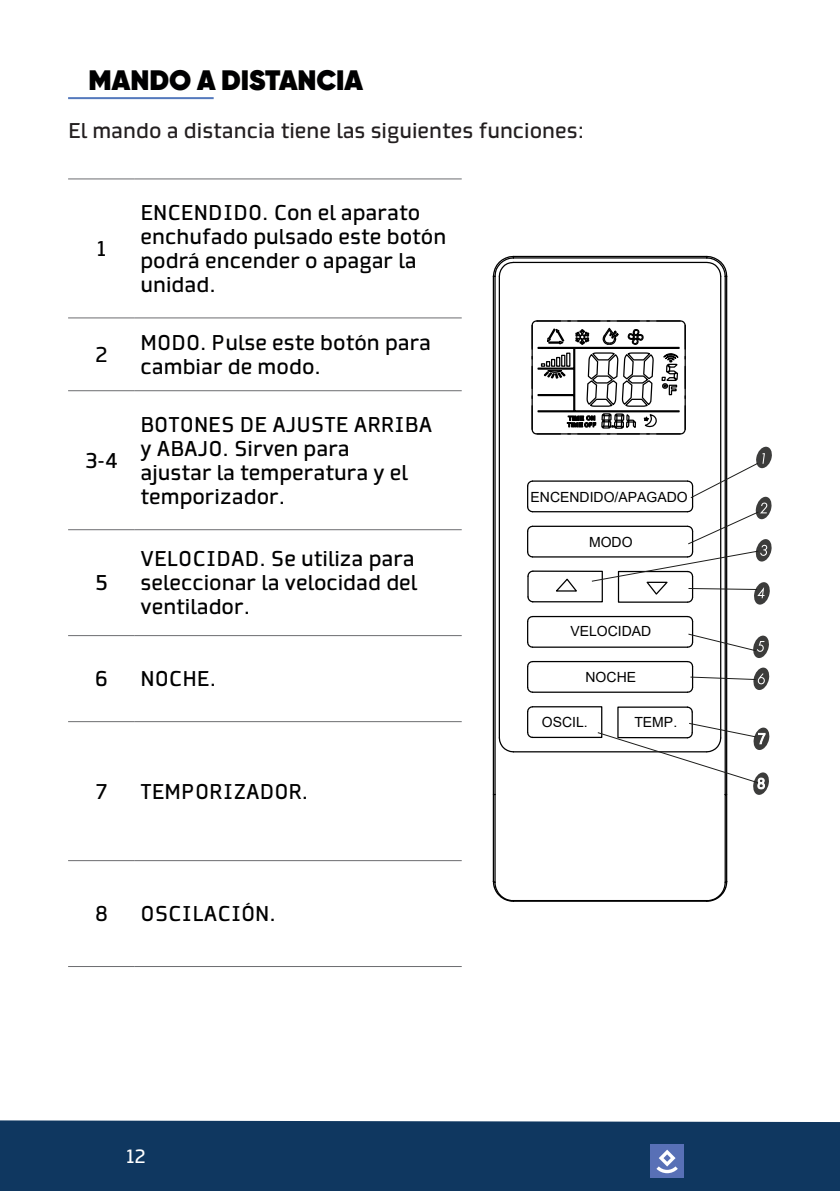
<style>
.page{position:relative;width:840px;height:1191px;background:#fff}
.page>*{position:absolute;margin:0;border:0;box-sizing:border-box;transform-origin:0 0}
.t1{font:800 28px "Gilroy";color:#000001}
.t2{font:20px/24px "Collator";color:#000001}
.t3{font:20px "Collator";color:#231f20}
.t4{font:18px "Collator";color:#fff}
.t5{font:14px "Arial";color:#000}
</style>
<div class="page">
<div style="left:0;top:1120px;width:839px;height:71px;background:#0f3760"></div>
<div style="left:650px;top:1144px;width:33px;height:34px;background:#5870b6"></div>
<svg style="left:656px;top:1149px;width:21px;height:24px"></svg>
<hr style="left:68px;top:529px;width:67px;height:1px;background:#6c6d70">
<hr style="left:135px;top:529px;width:326px;height:1px;background:#6c6d70">
<hr style="left:68px;top:966px;width:67px;height:1px;background:#6c6d70">
<hr style="left:135px;top:966px;width:326px;height:1px;background:#6c6d70">
<hr style="left:68px;top:178px;width:67px;height:1px;background:#6c6d70">
<hr style="left:135px;top:178px;width:326px;height:1px;background:#6c6d70">
<hr style="left:68px;top:317px;width:67px;height:1px;background:#6c6d70">
<hr style="left:135px;top:317px;width:326px;height:1px;background:#6c6d70">
<hr style="left:68px;top:390px;width:67px;height:1px;background:#6c6d70">
<hr style="left:135px;top:390px;width:326px;height:1px;background:#6c6d70">
<hr style="left:68px;top:635px;width:67px;height:1px;background:#6c6d70">
<hr style="left:135px;top:635px;width:326px;height:1px;background:#6c6d70">
<hr style="left:68px;top:721px;width:67px;height:1px;background:#6c6d70">
<hr style="left:135px;top:721px;width:326px;height:1px;background:#6c6d70">
<hr style="left:68px;top:860px;width:67px;height:1px;background:#6c6d70">
<hr style="left:135px;top:860px;width:326px;height:1px;background:#6c6d70">
<hr style="left:498px;top:276px;width:1px;height:462px;background:#000">
<hr style="left:719px;top:276px;width:2px;height:462px;background:#000">
<svg style="left:498px;top:736px;width:16px;height:17px"></svg>
<hr style="left:513px;top:751px;width:193px;height:1px;background:#000">
<hr style="left:492px;top:276px;width:1px;height:605px;background:#000">
<hr style="left:725px;top:276px;width:1px;height:605px;background:#000">
<hr style="left:494px;top:276px;width:1px;height:518px;background:#000">
<hr style="left:724px;top:276px;width:1px;height:518px;background:#000">
<hr style="left:724px;top:794px;width:1px;height:88px;background:#000">
<hr style="left:494px;top:794px;width:1px;height:88px;background:#000">
<svg style="left:492px;top:256px;width:235px;height:22px"></svg>
<svg style="left:492px;top:879px;width:235px;height:22px"></svg>
<svg style="left:527px;top:505px;width:6px;height:8px"></svg>
<hr style="left:526px;top:486px;width:2px;height:21px;background:#000">
<hr style="left:532px;top:511px;width:155px;height:1px;background:#000">
<hr style="left:532px;top:480px;width:155px;height:2px;background:#000">
<svg style="left:526px;top:480px;width:7px;height:7px"></svg>
<hr style="left:532px;top:525px;width:155px;height:2px;background:#000">
<hr style="left:532px;top:556px;width:155px;height:1px;background:#000">
<svg style="left:527px;top:550px;width:6px;height:8px"></svg>
<hr style="left:526px;top:531px;width:2px;height:21px;background:#000">
<svg style="left:526px;top:525px;width:7px;height:7px"></svg>
<hr style="left:532px;top:616px;width:155px;height:1px;background:#000">
<hr style="left:532px;top:646px;width:155px;height:2px;background:#000">
<svg style="left:527px;top:640px;width:6px;height:8px"></svg>
<hr style="left:526px;top:621px;width:2px;height:21px;background:#000">
<svg style="left:526px;top:615px;width:7px;height:8px"></svg>
<hr style="left:532px;top:691px;width:155px;height:2px;background:#000">
<svg style="left:527px;top:686px;width:6px;height:7px"></svg>
<hr style="left:532px;top:661px;width:155px;height:1px;background:#000">
<hr style="left:526px;top:666px;width:2px;height:21px;background:#000">
<svg style="left:526px;top:661px;width:7px;height:7px"></svg>
<svg style="left:527px;top:731px;width:6px;height:8px"></svg>
<svg style="left:527px;top:706px;width:4px;height:7px"></svg>
<hr style="left:526px;top:711px;width:2px;height:21px;background:#000">
<div style="left:531px;top:706px;width:71px;height:32px;border:1px solid #000"></div>
<svg style="left:527px;top:571px;width:7px;height:32px"></svg>
<div style="left:531px;top:570px;width:71px;height:32px;border:1px solid #000"></div>
<svg style="left:556px;top:578px;width:21px;height:14px"></svg>
<svg style="left:531px;top:320px;width:155px;height:115px"></svg>
<hr style="left:536px;top:433px;width:143px;height:1px;background:#000">
<hr style="left:531px;top:325px;width:1px;height:104px;background:#000">
<hr style="left:684px;top:325px;width:1px;height:104px;background:#000">
<hr style="left:536px;top:320px;width:143px;height:1px;background:#000">
<svg style="left:591px;top:447px;width:180px;height:157px"></svg>
<svg style="left:685px;top:615px;width:84px;height:78px"></svg>
<svg style="left:597px;top:705px;width:172px;height:90px"></svg>
<hr style="left:68px;top:97px;width:145px;height:2px;background:#5479bd">
<p class="t1" style="left:89px;top:62px;width:276px">MANDO A DISTANCIA</p>
<p class="t3" style="left:68px;top:119px;width:517px">El mando a distancia tiene las siguientes funciones:</p>
<p class="t2" style="left:97px;top:237px;width:11px">1</p>
<p class="t2" style="left:95px;top:343px;width:14px">2</p>
<p class="t2" style="left:85px;top:449px;width:34px">3-4</p>
<p class="t2" style="left:95px;top:572px;width:14px">5</p>
<p class="t2" style="left:140px;top:201px;width:307px">ENCENDIDO. Con el aparato enchufado pulsado este botón podrá encender o apagar la unidad.</p>
<p class="t2" style="left:140px;top:331px;width:292px">MODO. Pulse este botón para cambiar de modo.</p>
<p class="t2" style="left:140px;top:413px;width:293px">BOTONES DE AJUSTE ARRIBA y ABAJO. Sirven para<br>ajustar la temperatura y el temporizador.</p>
<p class="t2" style="left:140px;top:548px;width:278px;text-align:justify">VELOCIDAD. Se utiliza para seleccionar la velocidad del ventilador.</p>
<p class="t2" style="left:95px;top:668px;width:14px">6</p>
<p class="t2" style="left:140px;top:668px;width:77px">NOCHE.</p>
<p class="t2" style="left:95px;top:780px;width:14px">7</p>
<p class="t2" style="left:140px;top:780px;width:169px">TEMPORIZADOR.</p>
<p class="t2" style="left:95px;top:902px;width:14px">8</p>
<p class="t2" style="left:140px;top:902px;width:137px">OSCILACIÓN.</p>
<p class="t5" style="left:530px;top:487px;width:159px">ENCENDIDO/APAGADO</p>
<p class="t5" style="left:588px;top:532px;width:45px">MODO</p>
<p class="t5" style="left:570px;top:622px;width:82px">VELOCIDAD</p>
<p class="t5" style="left:585px;top:667px;width:52px">NOCHE</p>
<p class="t5" style="left:541px;top:712px;width:47px">OSCIL.</p>
<p class="t5" style="left:634px;top:712px;width:44px">TEMP.</p>
<p class="t4" style="left:126px;top:1145px;width:21px">12</p>
</div>
